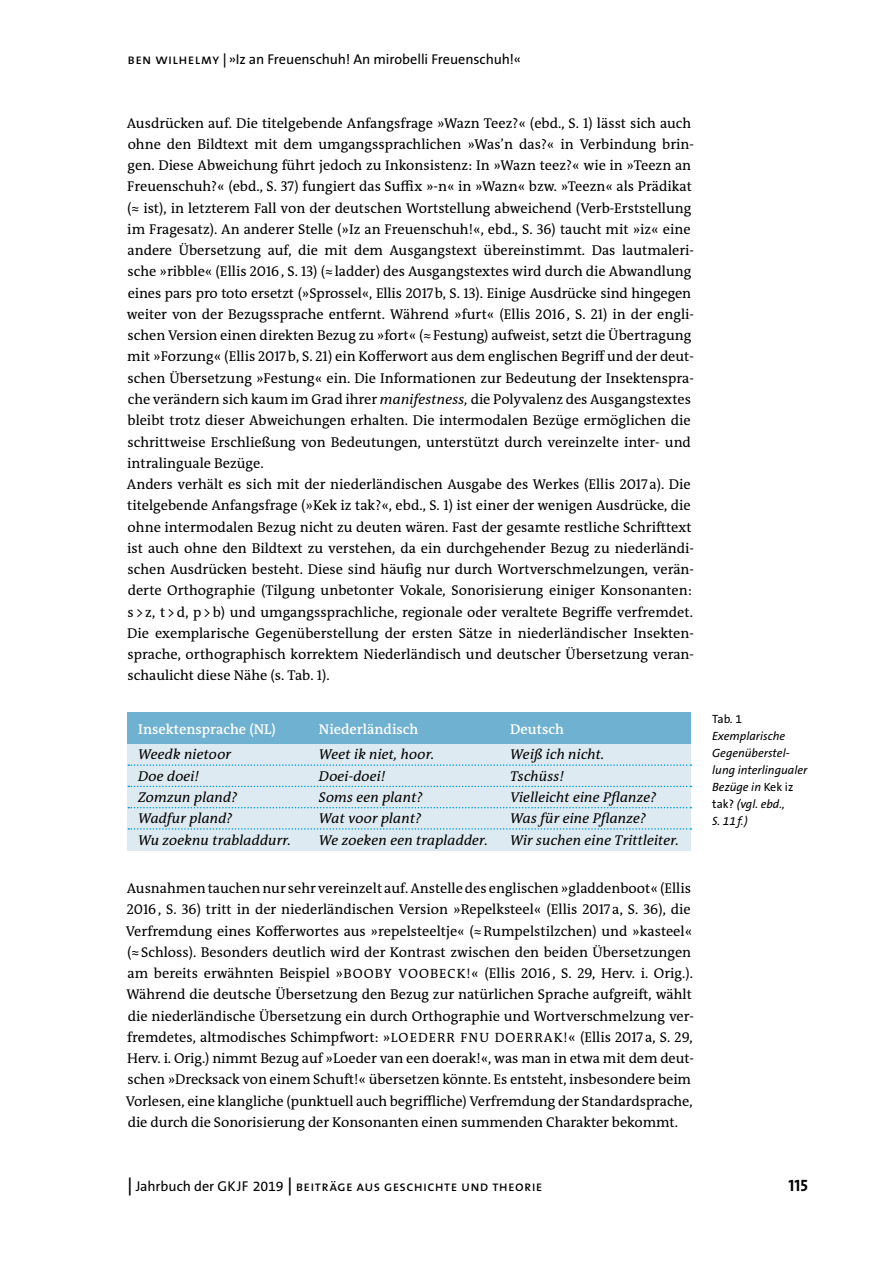
<style>
.page{position:relative;width:893px;height:1263px;background:#fff}
.page>*{position:absolute;margin:0;border:0;box-sizing:border-box;transform-origin:0 0}
.t1{font:16.5px "The Sans Bold Caps";color:#000}
.t2{font:14.25px/21.3px "The Antiqua B W5 Plain";color:#000}
.t3{font:italic 14.25px "The Antiqua B W5 Plain";letter-spacing:.01em;color:#000}
.t4{font:14.25px "The Sans B W5 Plain";letter-spacing:-.005em;color:#000}
.t5{font:14.25px "The Sans Caps";letter-spacing:.02em;color:#000}
.t6{font:600 14.25px "The Antiqua B W6";color:#fff}
.t7{font:italic 12px/17px "The Sans B W5 Plain";color:#000}
.t8{font:12px "The Sans B W5 Plain";color:#000}
.s1{font-family:"The Sans Caps"}
.s2{font-family:"The Sans";font-weight:600}
.s3{font-style:italic}
.s4{font-size:13.5px}
.s5{font-family:"The Sans";font-weight:600;font-size:18px}
.s6{font-family:"The Sans B W5 Plain"}
.s7{font-style:normal}
</style>
<div class="page">
<div style="left:128px;top:723px;width:563px;height:127px;background:#deeaf1"></div>
<div style="left:128px;top:712px;width:563px;height:32px;background:#6eb1d0"></div>
<svg style="left:128px;top:764px;width:563px;height:2px"></svg>
<svg style="left:128px;top:786px;width:563px;height:1px"></svg>
<svg style="left:128px;top:807px;width:563px;height:1px"></svg>
<svg style="left:128px;top:828px;width:563px;height:2px"></svg>
<p class="t4" style="left:128px;top:50px;width:395px"><span class="s1">ben wilhelmy</span> <span class="s2">|</span> »Iz an Freuenschuh! An mirobelli Freuenschuh!«</p>
<p class="t2" style="left:127px;top:112px;width:569px">Ausdrücken auf. Die titelgebende Anfangsfrage »Wazn Teez?« (ebd., S. 1) lässt sich auch ohne den Bildtext mit dem umgangssprachlichen »Was’n das?« in Verbindung brin&shy;gen. Diese Abweichung führt jedoch zu Inkonsistenz: In »Wazn teez?« wie in »Teezn an Freuenschuh?« (ebd., S. 37) fungiert das Suffix »-n« in »Wazn« bzw. »Teezn« als Prädikat (≈ ist), in letzterem Fall von der deutschen Wortstellung abweichend (Verb-Erststellung im Fragesatz). An anderer Stelle (»Iz an Freuenschuh!«, ebd., S. 36) taucht mit »iz« eine andere Übersetzung auf, die mit dem Ausgangstext übereinstimmt. Das lautmaleri&shy;sche »ribble« (Ellis 2016, S. 13) (≈ladder) des Ausgangstextes wird durch die Abwandlung eines pars pro toto ersetzt (»Sprossel«, Ellis 2017b, S. 13). Einige Ausdrücke sind hingegen weiter von der Bezugssprache entfernt. Während »furt« (Ellis 2016, S. 21) in der engli&shy;schen Version einen direkten Bezug zu »fort« (≈Festung) aufweist, setzt die Übertragung mit »Forzung« (Ellis 2017b, S. 21) ein Kofferwort aus dem englischen Begriff und der deut&shy;schen Übersetzung »Festung« ein. Die Informationen zur Bedeutung der Insektenspra&shy;che verändern sich kaum im Grad ihrer <span class="s3">manifestness,</span> die Polyvalenz des Ausgangstextes bleibt trotz dieser Abweichungen erhalten. Die intermodalen Bezüge ermöglichen die schrittweise Erschließung von Bedeutungen, unterstützt durch vereinzelte inter- und intralinguale Bezüge.<br>Anders verhält es sich mit der niederländischen Ausgabe des Werkes (Ellis 2017a). Die titelgebende Anfangsfrage (»Kek iz tak?«, ebd., S. 1) ist einer der wenigen Ausdrücke, die ohne intermodalen Bezug nicht zu deuten wären. Fast der gesamte restliche Schrifttext ist auch ohne den Bildtext zu verstehen, da ein durchgehender Bezug zu niederländi&shy;schen Ausdrücken besteht. Diese sind häufig nur durch Wortverschmelzungen, verän&shy;derte Orthographie (Tilgung unbetonter Vokale, Sonorisierung einiger Konsonanten: s&gt;z, t&gt;d, p&gt;b) und umgangssprachliche, regionale oder veraltete Begriffe verfremdet.<br>Die exemplarische Gegenüberstellung der ersten Sätze in niederländischer Insekten&shy;sprache, orthographisch korrektem Niederländisch und deutscher Übersetzung veran&shy;schaulicht diese Nähe (s. Tab. 1).</p>
<p class="t6" style="left:138px;top:720px;width:139px">Insektensprache (NL)</p>
<p class="t6" style="left:319px;top:720px;width:101px">Niederländisch</p>
<p class="t6" style="left:510px;top:720px;width:55px">Deutsch</p>
<p class="t3" style="left:138px;top:745px;width:94px">Weedk nietoor</p>
<p class="t3" style="left:319px;top:745px;width:117px">Weet ik niet, hoor.</p>
<p class="t3" style="left:510px;top:745px;width:96px">Weiß ich nicht.</p>
<p class="t3" style="left:138px;top:767px;width:62px">Doe doei!</p>
<p class="t3" style="left:319px;top:767px;width:68px">Doei-doei!</p>
<p class="t3" style="left:510px;top:767px;width:55px">Tschüss!</p>
<p class="t3" style="left:138px;top:788px;width:101px">Zomzun pland?</p>
<p class="t3" style="left:319px;top:788px;width:105px">Soms een plant?</p>
<p class="t3" style="left:510px;top:788px;width:148px">Vielleicht eine Pflanze?</p>
<p class="t3" style="left:138px;top:809px;width:96px">Wadfur pland?</p>
<p class="t3" style="left:319px;top:809px;width:104px">Wat voor plant?</p>
<p class="t3" style="left:510px;top:809px;width:137px">Was für eine Pflanze?</p>
<p class="t3" style="left:138px;top:830px;width:154px">Wu zoeknu trabladdurr.</p>
<p class="t3" style="left:319px;top:830px;width:171px">We zoeken een trapladder.</p>
<p class="t3" style="left:510px;top:830px;width:170px">Wir suchen eine Trittleiter.</p>
<p class="t2" style="left:126px;top:878px;width:570px">Ausnahmen tauchen nur sehr vereinzelt auf. Anstelle des englischen »gladdenboot« (Ellis 2016, S. 36) tritt in der niederländischen Version »Repelksteel« (Ellis 2017a, S. 36), die Verfremdung eines Kofferwortes aus »repelsteeltje« (≈Rumpelstilzchen) und »kasteel« (≈Schloss). Besonders deutlich wird der Kontrast zwischen den beiden Übersetzungen am bereits erwähnten Beispiel »<span class="s4">BOOBY VOOBECK!</span>« (Ellis 2016, S. 29, Herv. i. Orig.).<br>Während die deutsche Übersetzung den Bezug zur natürlichen Sprache aufgreift, wählt die niederländische Übersetzung ein durch Orthographie und Wortverschmelzung ver&shy;fremdetes, altmodisches Schimpfwort: »<span class="s4">LOEDERR FNU DOERRAK!</span>« (Ellis 2017a, S. 29, Herv. i. Orig.) nimmt Bezug auf »Loeder van een doerak!«, was man in etwa mit dem deut&shy;schen »Drecksack von einem Schuft!« übersetzen könnte. Es entsteht, insbesondere beim Vorlesen, eine klangliche (punktuell auch begriffliche) Verfremdung der Standardsprache, die durch die Sonorisierung der Konsonanten einen summenden Charakter bekommt.</p>
<p class="t5" style="left:128px;top:1174px;width:416px"><span class="s5">|</span> <span class="s6">Jahrbuch der GKJF 2019</span> <span class="s5">|</span> beiträge aus geschichte und theorie</p>
<p class="t8" style="left:712px;top:711px;width:31px">Tab. 1</p>
<p class="t7" style="left:712px;top:728px;width:97px">Exemplarische<br>Gegenüberstel&shy;lung interlingualer<br>Bezüge in <span class="s7">Kek iz tak?</span> (vgl. ebd.,<br>S. 11f.)</p>
<p class="t1" style="left:789px;top:1171px;width:21px">115</p>
</div>
